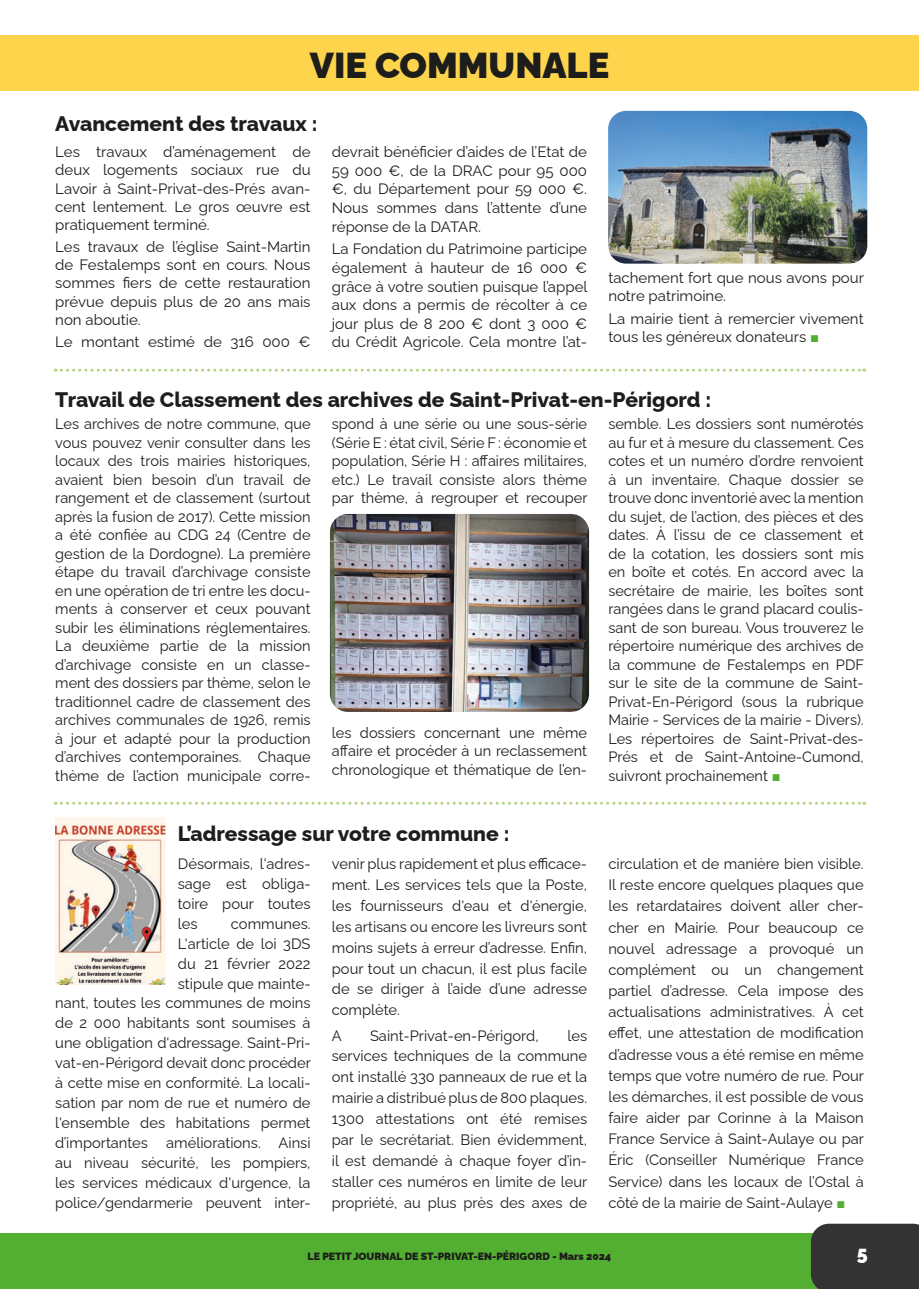
<style>
.page{position:relative;width:919px;height:1289px;background:#fff}
.page>*{position:absolute;margin:0;border:0;box-sizing:border-box;transform-origin:0 0}
.t1{font:900 36px "Raleway";color:#1d1d1b}
.t2{font:800 21px "Raleway";color:#1d1d1b}
.t3{font:900 19.5px "Raleway";color:#fff}
.t4{font:15px/18.5px "Raleway";color:#1d1d1b;text-align:justify}
.t5{font:900 10.5px "Raleway";color:#1d1d1b}
.s1{font-family:"Times New Roman";color:#53af32}
</style>
<div class="page">
<div style="left:0;top:1233px;width:918px;height:55px;background:#53af32"></div>
<div style="left:811px;top:1223px;width:107px;height:65px;background:#333"></div>
<div style="left:0;top:36px;width:918px;height:55px;background:#ffd44d"></div>
<svg style="left:55px;top:368px;width:809px;height:3px"></svg>
<svg style="left:55px;top:801px;width:809px;height:3px"></svg>
<img style="left:608px;top:111px;width:259px;height:152px">
<img style="left:330px;top:514px;width:259px;height:198px">
<img style="left:55px;top:817px;width:110px;height:167px">
<h1 class="t1" style="left:310px;top:37px;width:301px">VIE COMMUNALE</h1>
<h2 class="t2" style="left:55px;top:106px;width:264px">Avancement des travaux :</h2>
<p class="t4" style="left:55px;top:141px;width:257px">Les travaux d’aménagement de deux logements sociaux rue du Lavoir à Saint-Privat-des-Prés avan&shy;cent lentement. Le gros œuvre est pratiquement terminé.</p>
<p class="t4" style="left:55px;top:236px;width:257px">Les travaux de l’église Saint-Martin de Festalemps sont en cours. Nous sommes fiers de cette restauration prévue depuis plus de 20 ans mais non aboutie.</p>
<p class="t4" style="left:55px;top:331px;width:257px">Le montant estimé de 316 000 €</p>
<p class="t4" style="left:332px;top:141px;width:257px">devrait bénéficier d’aides de l’Etat de 59 000 €, de la DRAC pour 95 000 €, du Département pour 59 000 €.<br>Nous sommes dans l’attente d’une réponse de la DATAR.</p>
<p class="t4" style="left:332px;top:238px;width:257px">La Fondation du Patrimoine participe également à hauteur de 16 000 € grâce à votre soutien puisque l’appel aux dons a permis de récolter à ce jour plus de 8 200 € dont 3 000 € du Crédit Agricole. Cela montre l’at-</p>
<p class="t4" style="left:608px;top:267px;width:257px">tachement fort que nous avons pour notre patrimoine.</p>
<p class="t4" style="left:608px;top:308px;width:257px">La mairie tient à remercier vivement tous les généreux donateurs <span class="s1">■</span></p>
<h2 class="t2" style="left:55px;top:382px;width:657px">Travail de Classement des archives de Saint-Privat-en-Périgord :</h2>
<p class="t4" style="left:55px;top:413px;width:257px">Les archives de notre commune, que vous pouvez venir consulter dans les locaux des trois mairies historiques, avaient bien besoin d’un travail de rangement et de classement (surtout après la fusion de 2017). Cette mission a été confiée au CDG 24 (Centre de gestion de la Dordogne). La première étape du travail d’archivage consiste en une opération de tri entre les docu&shy;ments à conserver et ceux pouvant subir les éliminations réglementaires.<br>La deuxième partie de la mission d’archivage consiste en un classe&shy;ment des dossiers par thème, selon le traditionnel cadre de classement des archives communales de 1926, remis à jour et adapté pour la production d’archives contemporaines. Chaque thème de l’action municipale corre-</p>
<p class="t4" style="left:332px;top:413px;width:257px">spond à une série ou une sous-série (Série E : état civil, Série F : économie et population, Série H : affaires militaires, etc.) Le travail consiste alors thème par thème, à regrouper et recouper</p>
<p class="t4" style="left:608px;top:413px;width:257px">semble. Les dossiers sont numérotés au fur et à mesure du classement. Ces cotes et un numéro d’ordre renvoient à un inventaire. Chaque dossier se trouve donc inventorié avec la mention du sujet, de l’action, des pièces et des dates. À l’issu de ce classement et de la cotation, les dossiers sont mis en boîte et cotés. En accord avec la secrétaire de mairie, les boîtes sont rangées dans le grand placard coulis&shy;sant de son bureau. Vous trouverez le répertoire numérique des archives de la commune de Festalemps en PDF sur le site de la commune de Saint-Privat-En-Périgord (sous la rubrique Mairie - Services de la mairie - Divers).<br>Les répertoires de Saint-Privat-des-Prés et de Saint-Antoine-Cumond, suivront prochainement <span class="s1">■</span></p>
<p class="t4" style="left:332px;top:721px;width:257px">les dossiers concernant une même affaire et procéder à un reclassement chronologique et thématique de l’en-</p>
<h2 class="t2" style="left:178px;top:816px;width:333px">L’adressage sur votre commune :</h2>
<p class="t4" style="left:178px;top:852px;width:134px;line-height:20px">Désormais, l'adres&shy;sage est obliga&shy;toire pour toutes les</p>
<p class="t4" style="left:332px;top:851px;width:257px;line-height:20.9px">venir plus rapidement et plus efficace&shy;ment. Les services tels que la Poste, les fournisseurs d'eau et d'énergie, les artisans ou encore les livreurs sont moins sujets à erreur d’adresse. Enfin, pour tout un chacun, il est plus facile de se diriger à l’aide d’une adresse complète.</p>
<p class="t4" style="left:332px;top:1024px;width:11px">A</p>
<p class="t4" style="left:370px;top:1024px;width:170px">Saint-Privat-en-Périgord,</p>
<p class="t4" style="left:55px;top:911px;width:257px;line-height:20px;text-align:right">communes.<br>L'article de loi 3DS<br>du 21 février 2022<br>stipule que mainte-<br>nant, toutes les communes de moins de 2 000 habitants sont soumises à une obligation d'adressage. Saint-Pri&shy;vat-en-Périgord devait donc procéder à cette mise en conformité. La locali&shy;sation par nom de rue et numéro de l'ensemble des habitations permet d’importantes améliorations. Ainsi au niveau sécurité, les pompiers, les services médicaux d'urgence, la police/gendarmerie peuvent inter-</p>
<p class="t4" style="left:332px;top:1023px;width:257px;line-height:20.9px;text-indent:235px">les services techniques de la commune ont installé 330 panneaux de rue et la mairie a distribué plus de 800 plaques.<br>1300 attestations ont été remises par le secrétariat. Bien évidemment, il est demandé à chaque foyer d’in&shy;staller ces numéros en limite de leur propriété, au plus près des axes de</p>
<p class="t4" style="left:608px;top:851px;width:257px;line-height:21.1px">circulation et de manière bien visible.<br>Il reste encore quelques plaques que les retardataires doivent aller cher&shy;cher en Mairie. Pour beaucoup ce nouvel adressage a provoqué un complément ou un changement partiel d’adresse. Cela impose des actualisations administratives. À cet effet, une attestation de modification d’adresse vous a été remise en même temps que votre numéro de rue. Pour les démarches, il est possible de vous faire aider par Corinne à la Maison France Service à Saint-Aulaye ou par Éric (Conseiller Numérique France Service) dans les locaux de l’Ostal à côté de la mairie de Saint-Aulaye <span class="s1">■</span></p>
<p class="t5" style="left:307px;top:1247px;width:305px">LE PETIT JOURNAL DE ST-PRIVAT-EN-PÉRIGORD - Mars 2024</p>
<h3 class="t3" style="left:856px;top:1237px;width:12px">5</h3>
</div>
